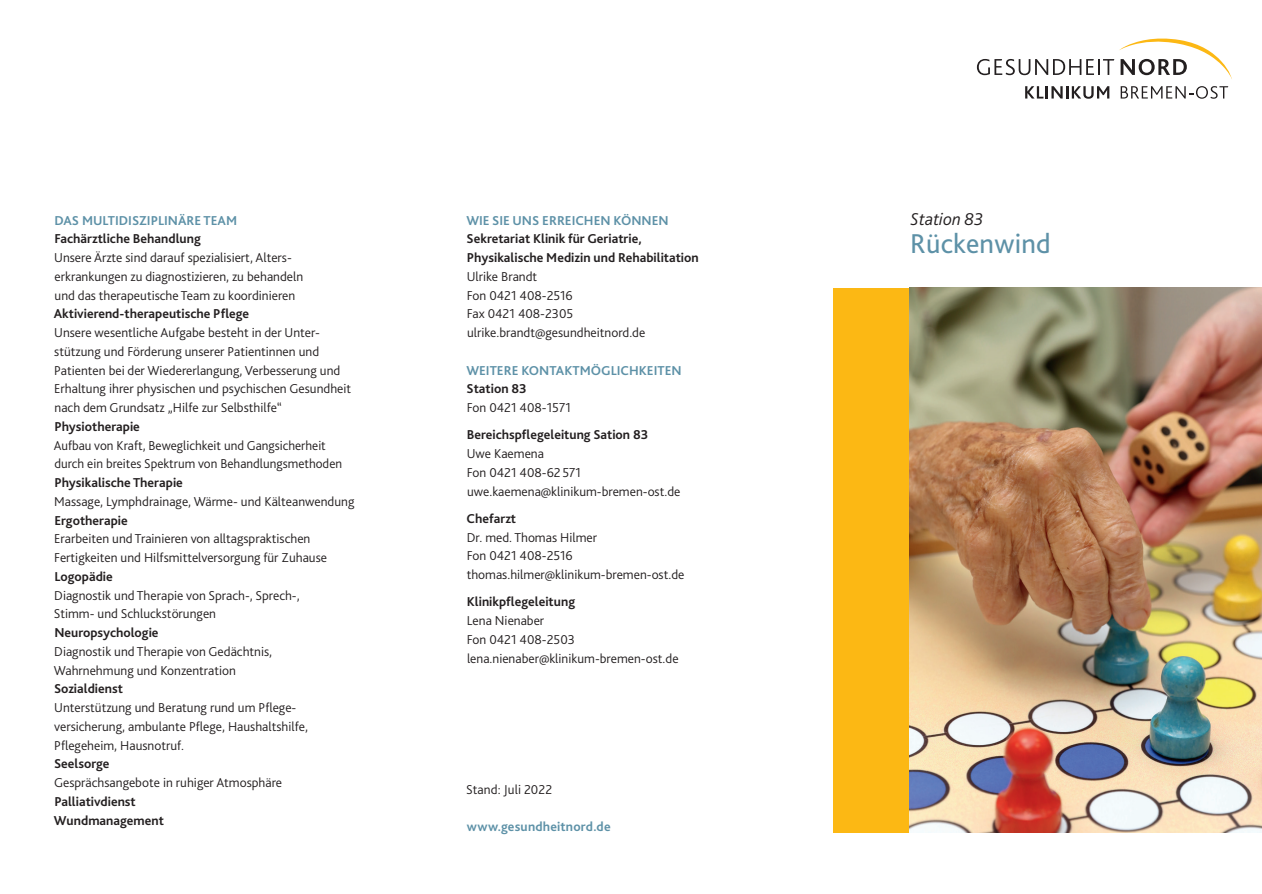
<style>
.page{position:relative;width:1262px;height:894px;background:#fff}
.page>*{position:absolute;margin:0;border:0;box-sizing:border-box;transform-origin:0 0}
.t1{font:28.5px "Bliss 2";letter-spacing:.01em;color:#5d91a7}
.t2{font:italic 300 18px "Bliss 2";color:#231f20}
.t3{font:300 13.5px/18.8px "Bliss 2";color:#231f20}
.t4{font:700 13.5px/18.8px "Bliss 2";color:#231f20}
.t5{font:700 13.5px "Bliss 2";color:#5d91a7}
</style>
<div class="page">
<svg style="left:1025px;top:86px;width:84px;height:13px"></svg>
<svg style="left:1121px;top:86px;width:107px;height:13px"></svg>
<svg style="left:977px;top:38px;width:255px;height:41px"></svg>
<div style="left:833px;top:288px;width:76px;height:544px;background:#fcb814"></div>
<img style="left:909px;top:288px;width:353px;height:544px">
<p class="t5" style="left:54px;top:212px;width:184px">DAS MULTIDISZIPLINÄRE TEAM</p>
<p class="t4" style="left:54px;top:229px;width:148px">Fachärztliche Behandlung</p>
<p class="t3" style="left:54px;top:248px;width:251px">Unsere Ärzte sind darauf spezialisiert, Alters&shy;erkrankungen zu diagnostizieren, zu behandeln und das therapeutische Team zu koordinieren</p>
<p class="t4" style="left:54px;top:304px;width:197px">Aktivierend-therapeutische Pflege</p>
<p class="t3" style="left:54px;top:323px;width:298px">Unsere wesentliche Aufgabe besteht in der Unter&shy;stützung und Förderung unserer Patientinnen und Patienten bei der Wiedererlangung, Verbesserung und Erhaltung ihrer physischen und psychischen Gesundheit nach dem Grundsatz „Hilfe zur Selbsthilfe“</p>
<p class="t4" style="left:54px;top:417px;width:87px">Physiotherapie</p>
<p class="t3" style="left:54px;top:435px;width:290px">Aufbau von Kraft, Beweglichkeit und Gangsicherheit durch ein breites Spektrum von Behandlungsmethoden</p>
<p class="t4" style="left:54px;top:473px;width:130px">Physikalische Therapie</p>
<p class="t3" style="left:54px;top:492px;width:302px">Massage, Lymphdrainage, Wärme- und Kälteanwendung</p>
<p class="t4" style="left:54px;top:510px;width:75px">Ergotherapie</p>
<p class="t3" style="left:54px;top:529px;width:274px">Erarbeiten und Trainieren von alltagspraktischen<br>Fertigkeiten und Hilfsmittelversorgung für Zuhause</p>
<p class="t4" style="left:54px;top:567px;width:60px">Logopädie</p>
<p class="t3" style="left:54px;top:585px;width:247px">Diagnostik und Therapie von Sprach-, Sprech-,<br>Stimm- und Schluckstörungen</p>
<p class="t4" style="left:54px;top:623px;width:106px">Neuropsychologie</p>
<p class="t3" style="left:54px;top:642px;width:220px">Diagnostik und Therapie von Gedächtnis,<br>Wahrnehmung und Konzentration</p>
<p class="t4" style="left:54px;top:679px;width:70px">Sozialdienst</p>
<p class="t3" style="left:54px;top:698px;width:255px">Unterstützung und Beratung rund um Pflege&shy;versicherung, ambulante Pflege, Haushaltshilfe,<br>Pflegeheim, Hausnotruf.</p>
<p class="t4" style="left:54px;top:754px;width:57px">Seelsorge</p>
<p class="t3" style="left:54px;top:773px;width:229px">Gesprächsangebote in ruhiger Atmosphäre</p>
<p class="t4" style="left:54px;top:792px;width:112px">Palliativdienst<br>Wundmanagement</p>
<p class="t5" style="left:466px;top:212px;width:204px">WIE SIE UNS ERREICHEN KÖNNEN</p>
<p class="t4" style="left:466px;top:229px;width:234px">Sekretariat Klinik für Geriatrie,<br>Physikalische Medizin und Rehabilitation</p>
<p class="t3" style="left:467px;top:267px;width:180px">Ulrike Brandt<br>Fon 0421 408-2516<br>Fax 0421 408-2305 ulrike.brandt@gesundheitnord.de</p>
<p class="t5" style="left:466px;top:362px;width:217px">WEITERE KONTAKTMÖGLICHKEITEN</p>
<p class="t4" style="left:466px;top:379px;width:62px">Station 83</p>
<p class="t3" style="left:467px;top:398px;width:106px">Fon 0421 408-1571</p>
<p class="t4" style="left:467px;top:425px;width:183px">Bereichspflegeleitung Sation 83</p>
<p class="t3" style="left:467px;top:444px;width:215px">Uwe Kaemena<br>Fon 0421 408-62571 uwe.kaemena@klinikum-bremen-ost.de</p>
<p class="t4" style="left:467px;top:509px;width:51px">Chefarzt</p>
<p class="t3" style="left:467px;top:527px;width:219px">Dr. med. Thomas Hilmer<br>Fon 0421 408-2516 thomas.hilmer@klinikum-bremen-ost.de</p>
<p class="t4" style="left:467px;top:592px;width:110px">Klinikpflegeleitung</p>
<p class="t3" style="left:467px;top:611px;width:213px">Lena Nienaber<br>Fon 0421 408-2503 lena.nienaber@klinikum-bremen-ost.de</p>
<p class="t3" style="left:466px;top:780px;width:87px">Stand: Juli 2022</p>
<p class="t5" style="left:467px;top:819px;width:145px">www.gesundheitnord.de</p>
<h2 class="t2" style="left:910px;top:208px;width:75px">Station 83</h2>
<h1 class="t1" style="left:910px;top:226px;width:142px">Rückenwind</h1>
</div>
